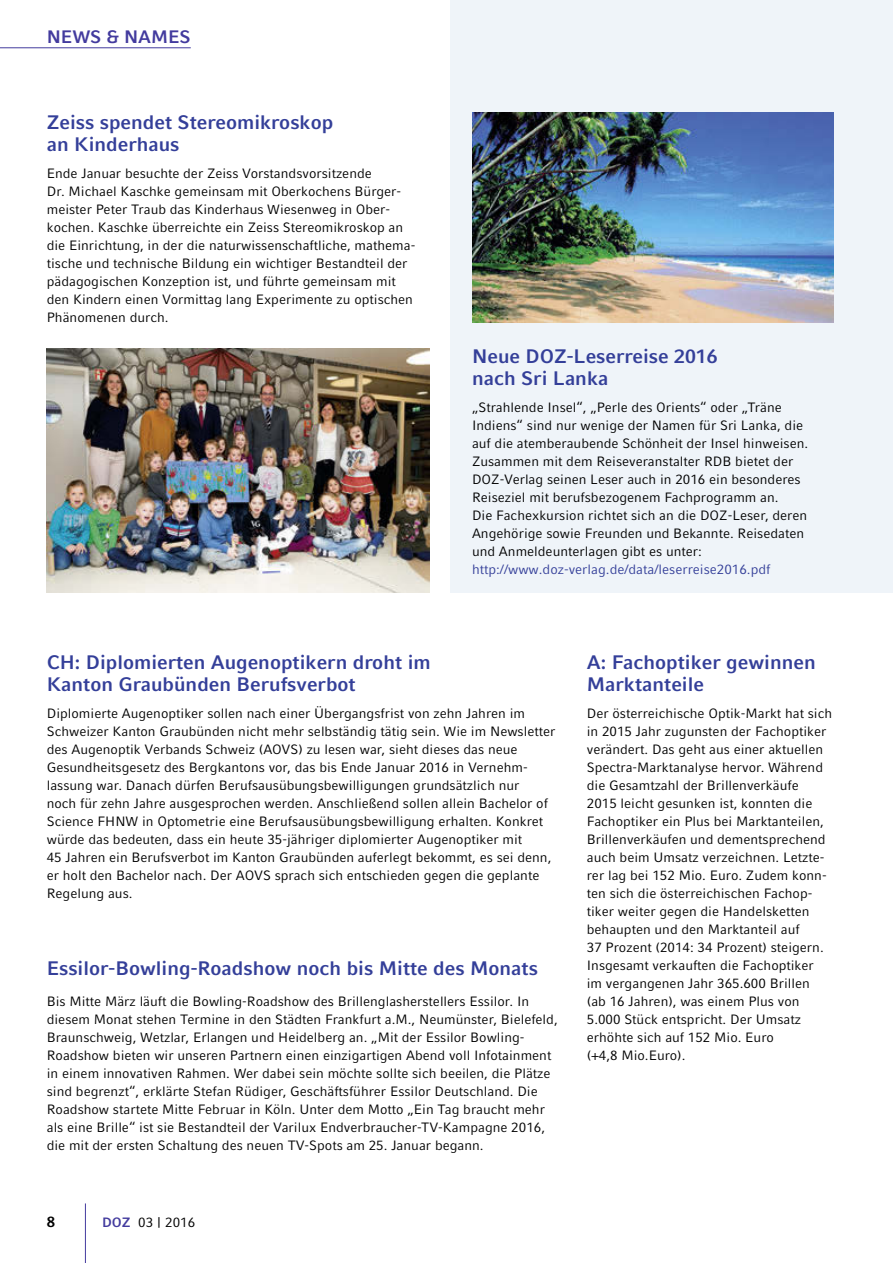
<style>
.page{position:relative;width:893px;height:1263px;background:#fff}
.page>*{position:absolute;margin:0;border:0;box-sizing:border-box;transform-origin:0 0}
.t1{font:700 19.5px/22.5px "Compatil Fact LT Pro";color:#343f99}
.t2{font:700 18px "Compatil Fact LT Pro";color:#433b9e}
.t3{font:700 15px "Compatil Fact LT Pro";color:#000}
.t4{font:13.5px/18px "Compatil Fact LT Pro";color:#000}
.t5{font:13.5px "Compatil Fact LT Pro";color:#343f99}
.s1{font-weight:700;color:#433b9e}
</style>
<div class="page">
<hr style="left:0;top:47px;width:191px;height:1px;background:#433b9e">
<hr style="left:85px;top:1203px;width:1px;height:60px;background:#433b9e">
<div style="left:451px;top:0;width:442px;height:592px;background:#eff4f9"></div>
<img style="left:472px;top:113px;width:361px;height:209px">
<img style="left:47px;top:349px;width:382px;height:243px">
<h2 class="t2" style="left:47px;top:26px;width:145px">NEWS &amp; NAMES</h2>
<h1 class="t1" style="left:47px;top:111px;width:288px">Zeiss spendet Stereomikroskop an Kinderhaus</h1>
<p class="t4" style="left:47px;top:165px;width:370px">Ende Januar besuchte der Zeiss Vorstandsvorsitzende<br>Dr. Michael Kaschke gemeinsam mit Oberkochens Bürger&shy;meister Peter Traub das Kinderhaus Wiesenweg in Ober&shy;kochen. Kaschke überreichte ein Zeiss Stereomikroskop an die Einrichtung, in der die naturwissenschaftliche, mathema&shy;tische und technische Bildung ein wichtiger Bestandteil der pädagogischen Konzeption ist, und führte gemeinsam mit den Kindern einen Vormittag lang Experimente zu optischen Phänomenen durch.</p>
<h1 class="t1" style="left:472px;top:345px;width:247px">Neue DOZ-Leserreise 2016 nach Sri Lanka</h1>
<p class="t4" style="left:472px;top:399px;width:338px">„Strahlende Insel“, „Perle des Orients“ oder „Träne Indiens“ sind nur wenige der Namen für Sri Lanka, die auf die atemberaubende Schönheit der Insel hinweisen.<br>Zusammen mit dem Reiseveranstalter RDB bietet der DOZ-Verlag seinen Leser auch in 2016 ein besonderes Reiseziel mit berufsbezogenem Fachprogramm an.<br>Die Fachexkursion richtet sich an die DOZ-Leser, deren Angehörige sowie Freunden und Bekannte. Reisedaten und Anmeldeunterlagen gibt es unter:</p>
<p class="t5" style="left:472px;top:562px;width:300px">http://www.doz-verlag.de/data/leserreise2016.pdf</p>
<h1 class="t1" style="left:47px;top:651px;width:385px">CH: Diplomierten Augenoptikern droht im<br>Kanton Graubünden Berufsverbot</h1>
<p class="t4" style="left:47px;top:705px;width:510px">Diplomierte Augenoptiker sollen nach einer Übergangsfrist von zehn Jahren im Schweizer Kanton Graubünden nicht mehr selbständig tätig sein. Wie im Newsletter des Augenoptik Verbands Schweiz (AOVS) zu lesen war, sieht dieses das neue Gesundheitsgesetz des Bergkantons vor, das bis Ende Januar 2016 in Vernehm&shy;lassung war. Danach dürfen Berufsausübungsbewilligungen grundsätzlich nur<br>noch für zehn Jahre ausgesprochen werden. Anschließend sollen allein Bachelor of Science FHNW in Optometrie eine Berufsausübungsbewilligung erhalten. Konkret würde das bedeuten, dass ein heute 35-jähriger diplomierter Augenoptiker mit<br>45 Jahren ein Berufsverbot im Kanton Graubünden auferlegt bekommt, es sei denn, er holt den Bachelor nach. Der AOVS sprach sich entschieden gegen die geplante Regelung aus.</p>
<h1 class="t1" style="left:47px;top:957px;width:493px">Essilor-Bowling-Roadshow noch bis Mitte des Monats</h1>
<p class="t4" style="left:47px;top:993px;width:512px">Bis Mitte März läuft die Bowling-Roadshow des Brillenglasherstellers Essilor. In diesem Monat stehen Termine in den Städten Frankfurt a.M., Neumünster, Bielefeld, Braunschweig, Wetzlar, Erlangen und Heidelberg an. „Mit der Essilor Bowling-Roadshow bieten wir unseren Partnern einen einzigartigen Abend voll Infotainment in einem innovativen Rahmen. Wer dabei sein möchte sollte sich beeilen, die Plätze sind begrenzt“, erklärte Stefan Rüdiger, Geschäftsführer Essilor Deutschland. Die Roadshow startete Mitte Februar in Köln. Unter dem Motto „Ein Tag braucht mehr als eine Brille“ ist sie Bestandteil der Varilux Endverbraucher-TV-Kampagne 2016, die mit der ersten Schaltung des neuen TV-Spots am 25. Januar begann.</p>
<p class="t3" style="left:47px;top:1213px;width:10px">8</p>
<p class="t4" style="left:102px;top:1213px;width:95px"><span class="s1">DOZ</span> 03 | 2016</p>
<h1 class="t1" style="left:587px;top:651px;width:230px">A: Fachoptiker gewinnen<br>Marktanteile</h1>
<p class="t4" style="left:587px;top:705px;width:247px">Der österreichische Optik-Markt hat sich in 2015 Jahr zugunsten der Fachoptiker verändert. Das geht aus einer aktuellen Spectra-Marktanalyse hervor. Während die Gesamtzahl der Brillenverkäufe<br>2015 leicht gesunken ist, konnten die Fachoptiker ein Plus bei Marktanteilen, Brillenverkäufen und dementsprechend auch beim Umsatz verzeichnen. Letzte&shy;rer lag bei 152 Mio. Euro. Zudem konn&shy;ten sich die österreichischen Fachop&shy;tiker weiter gegen die Handelsketten behaupten und den Marktanteil auf<br>37 Prozent (2014: 34 Prozent) steigern.<br>Insgesamt verkauften die Fachoptiker im vergangenen Jahr 365.600 Brillen (ab 16 Jahren), was einem Plus von 5.000 Stück entspricht. Der Umsatz erhöhte sich auf 152 Mio. Euro<br>(+4,8 Mio.Euro).</p>
</div>
